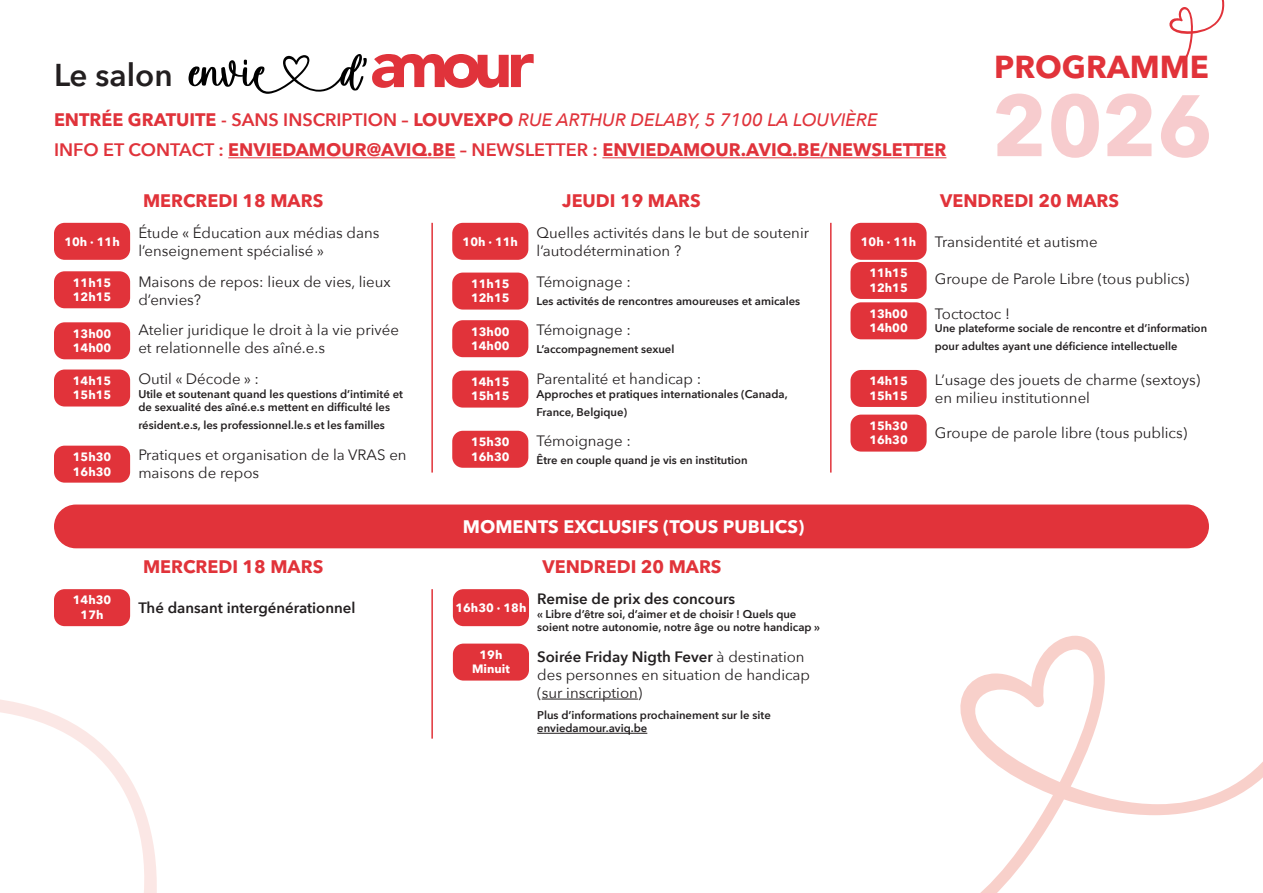
<style>
.page{position:relative;width:1263px;height:893px;background:#fff}
.page>*{position:absolute;margin:0;border:0;box-sizing:border-box;transform-origin:0 0}
.t1{font:700 31.5px "Avenir Next LT Pro";color:#e1333a}
.t2{font:600 31.5px "Avenir Next";color:#231f20}
.t3{font:700 18px/30px "Avenir Next LT Pro";color:#e0333b}
.t4{font:700 18px "Avenir Next LT Pro";color:#e1333a}
.t5{font:700 18px "Avenir Next LT Pro";color:#fff}
.t6{font:15px/18px "Avenir Next";color:#231f20}
.t7{font:600 15px "Avenir Next";color:#231f20}
.t8{font:700 12px/14.4px "Avenir Next LT Pro";color:#fff}
.t9{font:600 11.25px/13.5px "Avenir Next";color:#231f20}
.t10{font:600 11.1px/18px "Avenir Next";color:#231f20}
.s1{font-family:"Avenir Next";font-weight:600}
.s2{font-family:"Avenir Next";font-weight:500;font-style:italic}
.s3{font-weight:600}
</style>
<div class="page">
<div style="left:54px;top:223px;width:76px;height:37px;background:#e1333a;border-radius:11px"></div>
<div style="left:54px;top:271px;width:76px;height:37px;background:#e1333a;border-radius:11px"></div>
<div style="left:54px;top:322px;width:76px;height:37px;background:#e1333a;border-radius:11px"></div>
<div style="left:54px;top:369px;width:76px;height:37px;background:#e1333a;border-radius:11px"></div>
<div style="left:54px;top:446px;width:76px;height:37px;background:#e1333a;border-radius:11px"></div>
<svg style="left:189px;top:54px;width:345px;height:40px"></svg>
<svg style="left:1106px;top:94px;width:103px;height:64px"></svg>
<svg style="left:996px;top:94px;width:103px;height:64px"></svg>
<hr style="left:228px;top:157px;width:227px;height:1px;background:#e0333b">
<hr style="left:602px;top:157px;width:344px;height:1px;background:#e0333b">
<hr style="left:431px;top:223px;width:2px;height:250px;background:#e1333a">
<div style="left:850px;top:223px;width:77px;height:37px;background:#e1333a;border-radius:11px"></div>
<div style="left:850px;top:262px;width:77px;height:37px;background:#e1333a;border-radius:11px"></div>
<div style="left:850px;top:302px;width:77px;height:37px;background:#e1333a;border-radius:11px"></div>
<div style="left:850px;top:370px;width:77px;height:37px;background:#e1333a;border-radius:11px"></div>
<div style="left:850px;top:415px;width:77px;height:37px;background:#e1333a;border-radius:11px"></div>
<div style="left:452px;top:223px;width:76px;height:37px;background:#e1333a;border-radius:11px"></div>
<div style="left:452px;top:273px;width:76px;height:37px;background:#e1333a;border-radius:11px"></div>
<div style="left:452px;top:320px;width:76px;height:37px;background:#e1333a;border-radius:11px"></div>
<div style="left:452px;top:371px;width:76px;height:37px;background:#e1333a;border-radius:11px"></div>
<div style="left:452px;top:431px;width:76px;height:37px;background:#e1333a;border-radius:11px"></div>
<hr style="left:830px;top:223px;width:1px;height:250px;background:#e1333a">
<svg style="left:960px;top:636px;width:303px;height:257px"></svg>
<svg style="left:1169px;top:0;width:56px;height:62px"></svg>
<svg style="left:0;top:699px;width:157px;height:194px"></svg>
<div style="left:54px;top:589px;width:76px;height:37px;background:#e1333a;border-radius:11px"></div>
<div style="left:54px;top:504px;width:1155px;height:44px;background:#e1333a;border-radius:22px"></div>
<hr style="left:431px;top:589px;width:2px;height:150px;background:#e1333a">
<div style="left:453px;top:589px;width:76px;height:37px;background:#e1333a;border-radius:11px"></div>
<div style="left:453px;top:644px;width:76px;height:37px;background:#e1333a;border-radius:11px"></div>
<hr style="left:542px;top:699px;width:96px;height:1px;background:#231f20">
<hr style="left:537px;top:733px;width:110px;height:1px;background:#231f20">
<p class="t2" style="left:54px;top:48px;width:120px">Le salon</p>
<p class="t1" style="left:994px;top:47px;width:216px">PROGRAMME</p>
<p class="t3" style="left:54px;top:105px;width:894px">ENTRÉE GRATUITE <span class="s1">- SANS INSCRIPTION –</span> LOUVEXPO <span class="s2">RUE ARTHUR DELABY, 5 7100 LA LOUVIÈRE<br></span><span class="s1">INFO ET CONTACT :</span> ENVIEDAMOUR@AVIQ.BE <span class="s1">– NEWSLETTER :</span> ENVIEDAMOUR.AVIQ.BE/NEWSLETTER</p>
<p class="t8" style="left:64px;top:234px;width:57px">10h · 11h</p>
<p class="t8" style="left:73px;top:275px;width:40px">11h15<br>12h15</p>
<p class="t8" style="left:73px;top:326px;width:40px">13h00<br>14h00</p>
<p class="t8" style="left:73px;top:373px;width:40px">14h15<br>15h15</p>
<p class="t8" style="left:73px;top:450px;width:40px">15h30<br>16h30</p>
<p class="t4" style="left:143px;top:189px;width:182px">MERCREDI 18 MARS</p>
<p class="t6" style="left:138px;top:223px;width:243px">Étude « Éducation aux médias dans l’enseignement spécialisé »</p>
<p class="t6" style="left:138px;top:272px;width:254px">Maisons de repos: lieux de vies, lieux d’envies?</p>
<p class="t6" style="left:138px;top:320px;width:262px">Atelier juridique le droit à la vie privée et relationnelle des aîné.e.s</p>
<p class="t6" style="left:138px;top:369px;width:122px">Outil « Décode » :</p>
<p class="t9" style="left:138px;top:387px;width:266px">Utile et soutenant quand les questions d’intimité et de sexualité des aîné.e.s mettent en difficulté les</p>
<p class="t9" style="left:138px;top:418px;width:248px">résident.e.s, les professionnel.le.s et les familles</p>
<p class="t6" style="left:138px;top:445px;width:270px">Pratiques et organisation de la VRAS en maisons de repos</p>
<p class="t8" style="left:73px;top:593px;width:40px;text-align:center">14h30<br>17h</p>
<p class="t4" style="left:143px;top:556px;width:182px">MERCREDI 18 MARS</p>
<p class="t7" style="left:138px;top:595px;width:219px">Thé dansant intergénérationnel</p>
<p class="t8" style="left:463px;top:234px;width:57px">10h · 11h</p>
<p class="t8" style="left:471px;top:276px;width:40px">11h15<br>12h15</p>
<p class="t8" style="left:471px;top:324px;width:40px">13h00<br>14h00</p>
<p class="t8" style="left:471px;top:374px;width:40px">14h15<br>15h15</p>
<p class="t8" style="left:471px;top:435px;width:40px">15h30<br>16h30</p>
<p class="t4" style="left:562px;top:189px;width:140px">JEUDI 19 MARS</p>
<p class="t4" style="left:940px;top:189px;width:181px">VENDREDI 20 MARS</p>
<p class="t6" style="left:537px;top:223px;width:274px">Quelles activités dans le but de soutenir l’autodétermination ?</p>
<p class="t6" style="left:537px;top:272px;width:96px">Témoignage :</p>
<p class="t9" style="left:537px;top:294px;width:265px">Les activités de rencontres amoureuses et amicales</p>
<p class="t6" style="left:537px;top:320px;width:96px">Témoignage :</p>
<p class="t9" style="left:537px;top:342px;width:139px">L’accompagnement sexuel</p>
<p class="t6" style="left:537px;top:369px;width:166px">Parentalité et handicap :</p>
<p class="t9" style="left:537px;top:384px;width:253px;line-height:18px">Approches et pratiques internationales (Canada,<br>France, Belgique)</p>
<p class="t6" style="left:537px;top:431px;width:96px">Témoignage :</p>
<p class="t9" style="left:537px;top:453px;width:213px">Être en couple quand je vis en institution</p>
<p class="t8" style="left:861px;top:234px;width:57px">10h · 11h</p>
<p class="t8" style="left:869px;top:266px;width:40px">11h15<br>12h15</p>
<p class="t8" style="left:869px;top:306px;width:40px">13h00<br>14h00</p>
<p class="t8" style="left:869px;top:374px;width:40px">14h15<br>15h15</p>
<p class="t8" style="left:869px;top:419px;width:40px">15h30<br>16h30</p>
<p class="t6" style="left:935px;top:232px;width:164px">Transidentité et autisme</p>
<p class="t6" style="left:935px;top:269px;width:256px">Groupe de Parole Libre (tous publics)</p>
<p class="t6" style="left:935px;top:304px;width:77px">Toctoctoc !</p>
<p class="t10" style="left:935px;top:319px;width:274px">Une plateforme sociale de rencontre et d’information pour adultes ayant une déficience intellectuelle</p>
<p class="t6" style="left:935px;top:370px;width:267px">L’usage des jouets de charme (sextoys) en milieu institutionnel</p>
<p class="t6" style="left:935px;top:423px;width:254px">Groupe de parole libre (tous publics)</p>
<p class="t5" style="left:463px;top:516px;width:343px">MOMENTS EXCLUSIFS (TOUS PUBLICS)</p>
<p class="t8" style="left:455px;top:600px;width:72px">16h30 · 18h</p>
<p class="t8" style="left:472px;top:647px;width:39px;text-align:center">19h<br>Minuit</p>
<p class="t4" style="left:542px;top:556px;width:181px">VENDREDI 20 MARS</p>
<p class="t7" style="left:537px;top:586px;width:199px">Remise de prix des concours</p>
<p class="t9" style="left:537px;top:607px;width:284px">« Libre d’être soi, d’aimer et de choisir ! Quels que soient notre autonomie, notre âge ou notre handicap »</p>
<p class="t6" style="left:537px;top:647px;width:274px"><span class="s3">Soirée Friday Nigth Fever</span> à destination des personnes en situation de handicap (sur inscription)</p>
<p class="t9" style="left:537px;top:708px;width:235px">Plus d’informations prochainement sur le site enviedamour.aviq.be</p>
</div>
